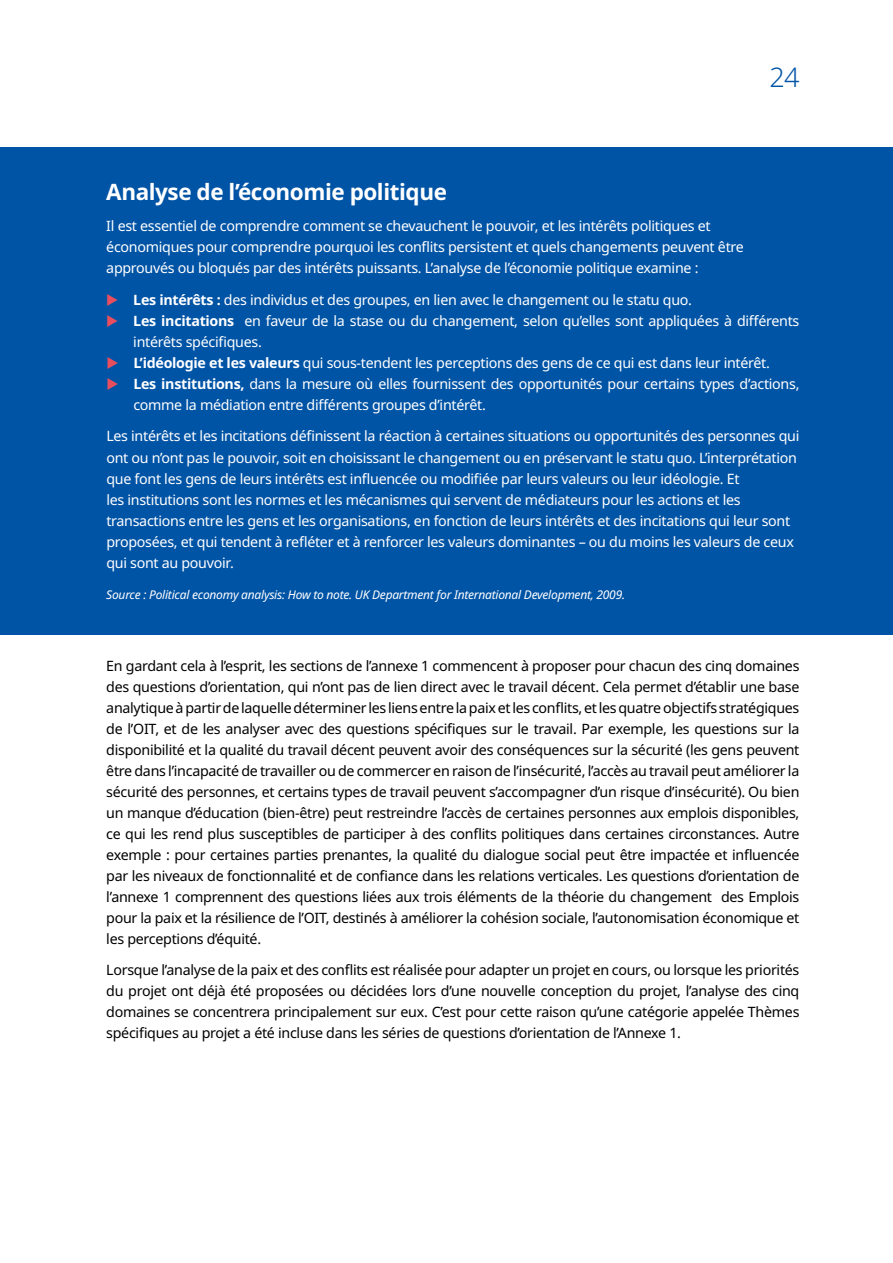
<style>
.page{position:relative;width:893px;height:1263px;background:#fff}
.page>*{position:absolute;margin:0;border:0;box-sizing:border-box;transform-origin:0 0}
.t1{font:300 27px "Noto Sans";color:#0054a6}
.t2{font:700 22.5px "Noto Sans";letter-spacing:-.02em;color:#fff}
.t3{font:14.25px/21px "Noto Sans";letter-spacing:-.02em;color:#000;text-align:justify}
.t4{font:14.25px/21px "Noto Sans";letter-spacing:-.02em;color:#fff}
.t5{font:italic 12px "Noto Sans";letter-spacing:-.02em;color:#fff}
.s1{font-weight:700}
</style>
<div class="page">
<div style="left:0;top:147px;width:893px;height:487px;background:#0054a6"></div>
<h1 class="t1" style="left:769px;top:58px;width:31px">24</h1>
<h2 class="t2" style="left:106px;top:175px;width:342px">Analyse de l’économie politique</h2>
<p class="t4" style="left:106px;top:216px;width:639px">Il est essentiel de comprendre comment se chevauchent le pouvoir, et les intérêts politiques et économiques pour comprendre pourquoi les conflits persistent et quels changements peuvent être approuvés ou bloqués par des intérêts puissants. L’analyse de l’économie politique examine :</p>
<p class="t4" style="left:133px;top:289px;width:668px"><span class="s1">Les intérêts :</span> des individus et des groupes, en lien avec le changement ou le statu quo.<br><span class="s1">Les incitations</span> en faveur de la stase ou du changement, selon qu’elles sont appliquées à différents intérêts spécifiques.<br><span class="s1">L’idéologie et les valeurs</span> qui sous-tendent les perceptions des gens de ce qui est dans leur intérêt.<br><span class="s1">Les institutions,</span> dans la mesure où elles fournissent des opportunités pour certains types d’actions, comme la médiation entre différents groupes d’intérêt.</p>
<p class="t4" style="left:106px;top:426px;width:695px">Les intérêts et les incitations définissent la réaction à certaines situations ou opportunités des personnes qui ont ou n’ont pas le pouvoir, soit en choisissant le changement ou en préservant le statu quo. L’interprétation que font les gens de leurs intérêts est influencée ou modifiée par leurs valeurs ou leur idéologie. Et<br>les institutions sont les normes et les mécanismes qui servent de médiateurs pour les actions et les transactions entre les gens et les organisations, en fonction de leurs intérêts et des incitations qui leur sont proposées, et qui tendent à refléter et à renforcer les valeurs dominantes – ou du moins les valeurs de ceux qui sont au pouvoir.</p>
<p class="t5" style="left:106px;top:586px;width:520px">Source : Political economy analysis: How to note. UK Department for International Development, 2009.</p>
<p class="t3" style="left:106px;top:655px;width:695px">En gardant cela à l’esprit, les sections de l’annexe 1 commencent à proposer pour chacun des cinq domaines des questions d’orientation, qui n’ont pas de lien direct avec le travail décent. Cela permet d’établir une base analytique à partir de laquelle déterminer les liens entre la paix et les conflits, et les quatre objectifs stratégiques de l’OIT, et de les analyser avec des questions spécifiques sur le travail. Par exemple, les questions sur la disponibilité et la qualité du travail décent peuvent avoir des conséquences sur la sécurité (les gens peuvent être dans l’incapacité de travailler ou de commercer en raison de l’insécurité, l’accès au travail peut améliorer la sécurité des personnes, et certains types de travail peuvent s’accompagner d’un risque d’insécurité). Ou bien un manque d’éducation (bien-être) peut restreindre l’accès de certaines personnes aux emplois disponibles, ce qui les rend plus susceptibles de participer à des conflits politiques dans certaines circonstances. Autre exemple : pour certaines parties prenantes, la qualité du dialogue social peut être impactée et influencée par les niveaux de fonctionnalité et de confiance dans les relations verticales. Les questions d’orientation de l’annexe 1 comprennent des questions liées aux trois éléments de la théorie du changement des Emplois pour la paix et la résilience de l’OIT, destinés à améliorer la cohésion sociale, l’autonomisation économique et les perceptions d’équité.</p>
<p class="t3" style="left:106px;top:960px;width:695px">Lorsque l’analyse de la paix et des conflits est réalisée pour adapter un projet en cours, ou lorsque les priorités du projet ont déjà été proposées ou décidées lors d’une nouvelle conception du projet, l’analyse des cinq domaines se concentrera principalement sur eux. C’est pour cette raison qu’une catégorie appelée Thèmes spécifiques au projet a été incluse dans les séries de questions d’orientation de l’Annexe 1.</p>
</div>
